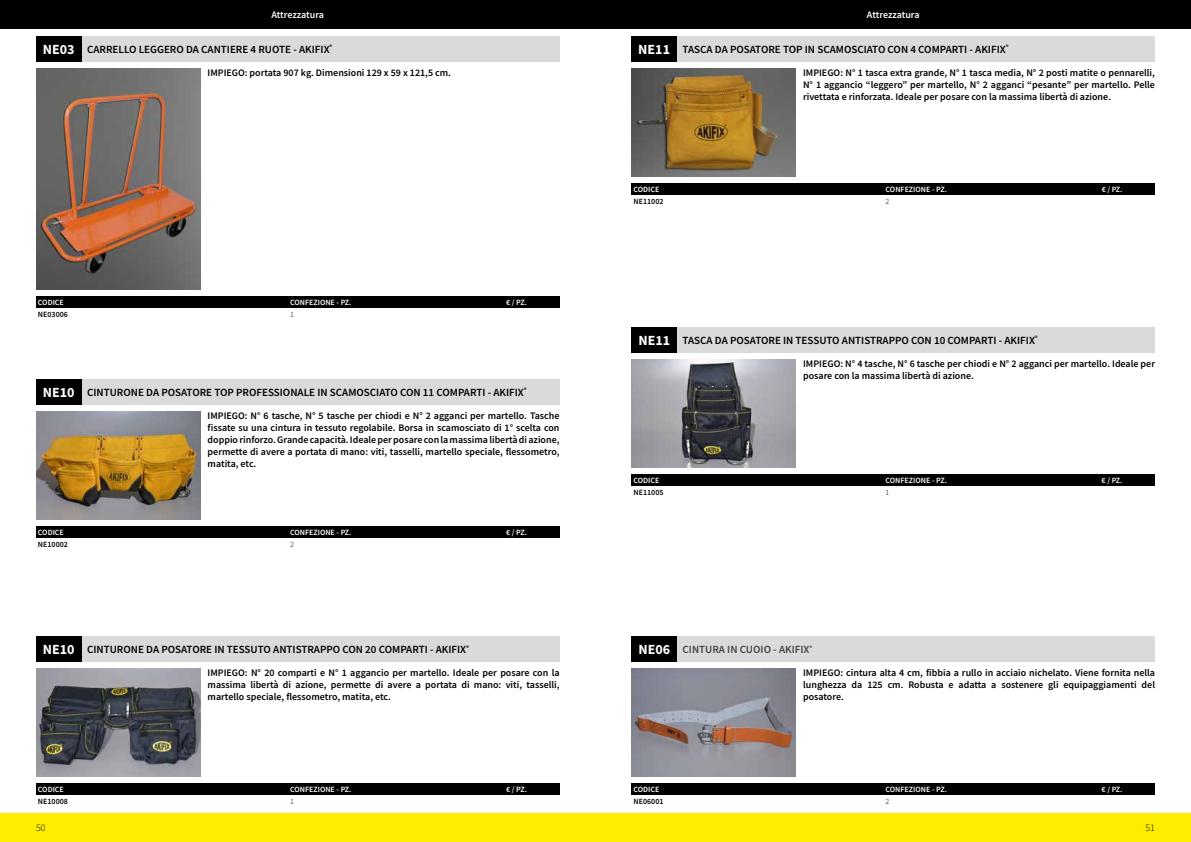
<style>
.page{position:relative;width:1191px;height:842px;background:#fff}
.page>*{position:absolute;margin:0;border:0;box-sizing:border-box;transform-origin:0 0}
.t1{font:700 14px "Source Sans Pro";color:#fff}
.t2{font:600 11px "Source Sans Pro";color:#000}
.t3{font:600 11px "Source Sans Pro";color:#454444}
.t4{font:600 10px/12px "Source Sans Pro";color:#000;text-align:justify}
.t5{font:600 10px "Source Sans Pro";letter-spacing:-.01em;color:#fff}
.t6{font:300 10px "Source Sans Pro";color:#000}
.t7{font:600 8px "Source Sans Pro";color:#fff}
.t8{font:600 8px "Source Sans Pro";color:#000}
.t9{font:300 8px "Source Sans Pro";color:#000}
</style>
<div class="page">
<div style="left:0;top:814px;width:1191px;height:28px;background:#ffed00"></div>
<div style="left:0;top:0;width:1191px;height:28px;background:#000"></div>
<img style="left:36px;top:69px;width:164px;height:221px">
<img style="left:36px;top:412px;width:164px;height:107px">
<div style="left:36px;top:379px;width:523px;height:26px;background:#dadada"></div>
<div style="left:36px;top:379px;width:45px;height:26px;background:#000"></div>
<img style="left:36px;top:669px;width:164px;height:108px">
<div style="left:36px;top:636px;width:523px;height:26px;background:#dadada"></div>
<div style="left:36px;top:636px;width:45px;height:26px;background:#000"></div>
<img style="left:631px;top:69px;width:165px;height:107px">
<div style="left:631px;top:36px;width:524px;height:26px;background:#dadada"></div>
<div style="left:631px;top:36px;width:46px;height:26px;background:#000"></div>
<img style="left:631px;top:359px;width:165px;height:108px">
<div style="left:631px;top:327px;width:524px;height:25px;background:#dadada"></div>
<div style="left:631px;top:327px;width:46px;height:25px;background:#000"></div>
<img style="left:631px;top:669px;width:165px;height:108px">
<div style="left:631px;top:636px;width:524px;height:26px;background:#dadada"></div>
<div style="left:631px;top:636px;width:46px;height:26px;background:#000"></div>
<div style="left:36px;top:36px;width:523px;height:26px;background:#dadada"></div>
<div style="left:36px;top:36px;width:45px;height:26px;background:#000"></div>
<div style="left:36px;top:297px;width:523px;height:11px;background:#000"></div>
<div style="left:36px;top:527px;width:523px;height:11px;background:#000"></div>
<div style="left:36px;top:784px;width:523px;height:11px;background:#000"></div>
<div style="left:631px;top:183px;width:524px;height:12px;background:#000"></div>
<div style="left:631px;top:474px;width:524px;height:12px;background:#000"></div>
<div style="left:631px;top:784px;width:524px;height:11px;background:#000"></div>
<h1 class="t1" style="left:43px;top:40px;width:33px">NE03</h1>
<p class="t5" style="left:271px;top:8px;width:54px">Attrezzatura</p>
<p class="t5" style="left:867px;top:8px;width:54px">Attrezzatura</p>
<p class="t2" style="left:87px;top:42px;width:247px">CARRELLO LEGGERO DA CANTIERE 4 RUOTE - AKIFIX<sup>®</sup></p>
<p class="t4" style="left:207px;top:67px;width:245px">IMPIEGO: portata 907 kg. Dimensioni 129 x 59 x 121,5 cm.</p>
<h1 class="t1" style="left:638px;top:40px;width:33px">NE11</h1>
<p class="t2" style="left:682px;top:42px;width:327px">TASCA DA POSATORE TOP IN SCAMOSCIATO CON 4 COMPARTI - AKIFIX<sup>®</sup></p>
<p class="t4" style="left:803px;top:67px;width:353px">IMPIEGO: N° 1 tasca extra grande, N° 1 tasca media, N° 2 posti matite o pennarelli, N° 1 aggancio “leggero” per martello, N° 2 agganci “pesante” per martello. Pelle rivettata e rinforzata. Ideale per posare con la massima libertà di azione.</p>
<p class="t7" style="left:633px;top:184px;width:27px">CODICE</p>
<p class="t7" style="left:885px;top:184px;width:63px">CONFEZIONE - PZ.</p>
<p class="t7" style="left:1101px;top:184px;width:22px">€ / PZ.</p>
<p class="t8" style="left:633px;top:196px;width:32px">NE11002</p>
<p class="t9" style="left:885px;top:196px;width:5px">2</p>
<p class="t7" style="left:38px;top:297px;width:27px">CODICE</p>
<p class="t7" style="left:290px;top:297px;width:63px">CONFEZIONE - PZ.</p>
<p class="t7" style="left:506px;top:297px;width:22px">€ / PZ.</p>
<p class="t8" style="left:38px;top:309px;width:32px">NE03006</p>
<p class="t9" style="left:290px;top:310px;width:5px">1</p>
<h1 class="t1" style="left:43px;top:383px;width:33px">NE10</h1>
<p class="t2" style="left:87px;top:385px;width:441px">CINTURONE DA POSATORE TOP PROFESSIONALE IN SCAMOSCIATO CON 11 COMPARTI - AKIFIX<sup>®</sup></p>
<p class="t4" style="left:208px;top:410px;width:353px">IMPIEGO: N° 6 tasche, N° 5 tasche per chiodi e N° 2 agganci per martello. Tasche fissate su una cintura in tessuto regolabile. Borsa in scamosciato di 1° scelta con doppio rinforzo. Grande capacità. Ideale per posare con la massima libertà di azione, permette di avere a portata di mano: viti, tasselli, martello speciale, flessometro, matita, etc.</p>
<p class="t7" style="left:38px;top:527px;width:27px">CODICE</p>
<p class="t7" style="left:290px;top:527px;width:63px">CONFEZIONE - PZ.</p>
<p class="t7" style="left:506px;top:527px;width:22px">€ / PZ.</p>
<p class="t8" style="left:38px;top:539px;width:32px">NE10002</p>
<p class="t9" style="left:290px;top:539px;width:5px">2</p>
<h1 class="t1" style="left:43px;top:640px;width:33px">NE10</h1>
<p class="t2" style="left:87px;top:642px;width:383px">CINTURONE DA POSATORE IN TESSUTO ANTISTRAPPO CON 20 COMPARTI - AKIFIX<sup>®</sup></p>
<p class="t4" style="left:208px;top:667px;width:353px">IMPIEGO: N° 20 comparti e N° 1 aggancio per martello. Ideale per posare con la massima libertà di azione, permette di avere a portata di mano: viti, tasselli, martello speciale, flessometro, matita, etc.</p>
<p class="t7" style="left:38px;top:784px;width:27px">CODICE</p>
<p class="t7" style="left:290px;top:784px;width:63px">CONFEZIONE - PZ.</p>
<p class="t7" style="left:506px;top:784px;width:22px">€ / PZ.</p>
<p class="t8" style="left:38px;top:796px;width:32px">NE10008</p>
<p class="t9" style="left:290px;top:796px;width:5px">1</p>
<h1 class="t1" style="left:638px;top:331px;width:33px">NE11</h1>
<p class="t2" style="left:682px;top:333px;width:357px">TASCA DA POSATORE IN TESSUTO ANTISTRAPPO CON 10 COMPARTI - AKIFIX<sup>®</sup></p>
<p class="t4" style="left:803px;top:358px;width:353px">IMPIEGO: N° 4 tasche, N° 6 tasche per chiodi e N° 2 agganci per martello. Ideale per posare con la massima libertà di azione.</p>
<p class="t7" style="left:633px;top:475px;width:27px">CODICE</p>
<p class="t7" style="left:885px;top:475px;width:63px">CONFEZIONE - PZ.</p>
<p class="t7" style="left:1101px;top:475px;width:22px">€ / PZ.</p>
<p class="t8" style="left:633px;top:487px;width:32px">NE11005</p>
<p class="t9" style="left:885px;top:487px;width:5px">1</p>
<h1 class="t1" style="left:638px;top:640px;width:33px">NE06</h1>
<p class="t3" style="left:682px;top:642px;width:131px">CINTURA IN CUOIO - AKIFIX<sup>®</sup></p>
<p class="t4" style="left:803px;top:667px;width:353px">IMPIEGO: cintura alta 4 cm, fibbia a rullo in acciaio nichelato. Viene fornita nella lunghezza da 125 cm. Robusta e adatta a sostenere gli equipaggiamenti del posatore.</p>
<p class="t7" style="left:633px;top:784px;width:27px">CODICE</p>
<p class="t7" style="left:885px;top:784px;width:63px">CONFEZIONE - PZ.</p>
<p class="t7" style="left:1101px;top:784px;width:22px">€ / PZ.</p>
<p class="t8" style="left:633px;top:796px;width:32px">NE06001</p>
<p class="t9" style="left:885px;top:796px;width:5px">2</p>
<p class="t6" style="left:36px;top:821px;width:11px">50</p>
<p class="t6" style="left:1145px;top:821px;width:11px">51</p>
</div>
